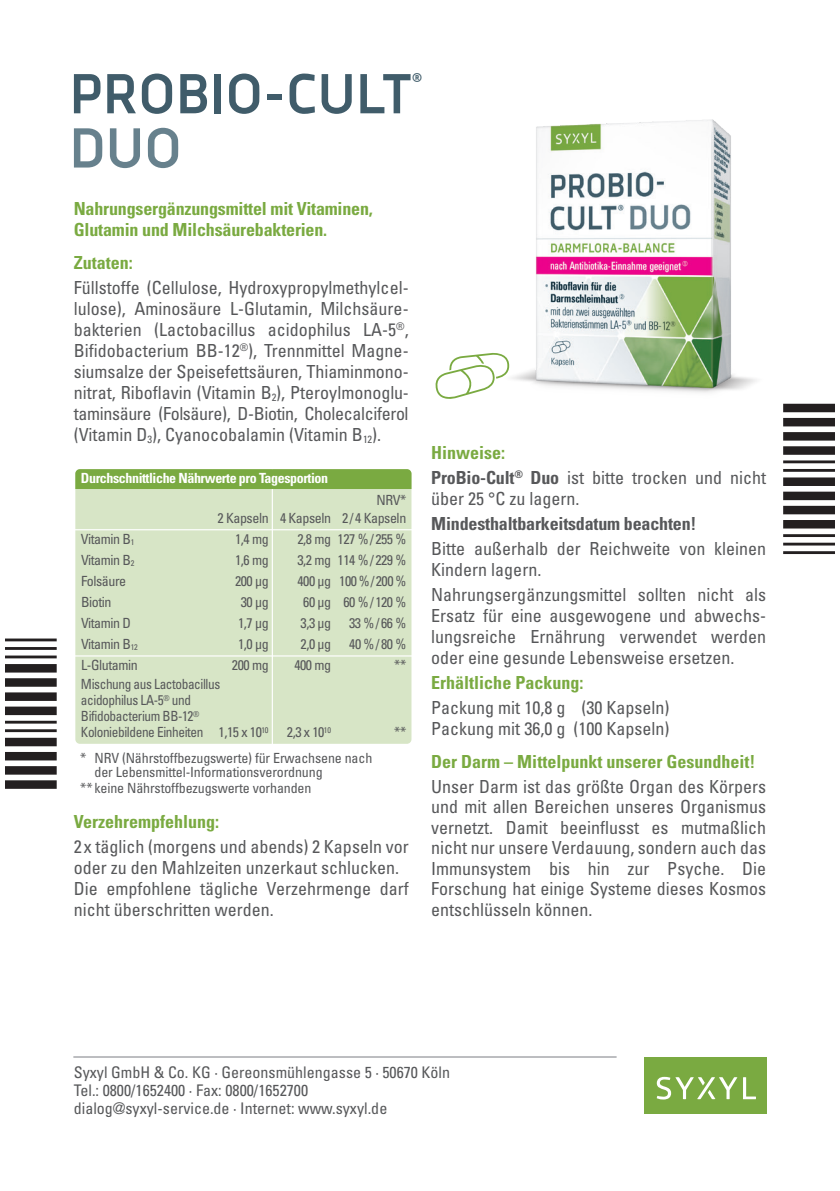
<style>
.page{position:relative;width:840px;height:1191px;background:#fff}
.page>*{position:absolute;margin:0;border:0;box-sizing:border-box;transform-origin:0 0}
.t1{font:700 56px "Decima Nova Pro";color:#405c6a}
.t2{font:700 56px "Decima Nova Pro";color:#67818d}
.t3{font:700 18.2px "Decima Nova Pro";color:#405c6a}
.t4{font:condensed 18px/21px "Univers";color:#57585a}
.t5{font:700 condensed 18px/21px "Univers";color:#7aaa41}
.t6{font:700 condensed 18px "Univers";letter-spacing:-.01em;color:#57585a}
.t7{font:condensed 16px/18px "Univers";color:#57585a}
.t8{font:condensed 14px/18px "Univers";letter-spacing:-.03em;color:#57585a;text-align:right}
.t9{font:condensed 14px/14px "Univers";letter-spacing:-.01em;color:#57585a}
.t10{font:condensed 14px/16px "Univers";letter-spacing:-.03em;color:#57585a;scale:.95 1}
.t11{font:700 condensed 14px "Univers";letter-spacing:-.03em;color:#fff}
.s1{font-size:8.2px}
.s2{font-weight:700;color:#7aaa41}
.s3{font-weight:700}
</style>
<div class="page">
<hr style="left:74px;top:1056px;width:541px;height:1px;background:#a8a9ad">
<div style="left:644px;top:1057px;width:121px;height:56px;background:#7aaa41"></div>
<svg style="left:656px;top:1076px;width:99px;height:23px"></svg>
<div style="left:75px;top:469px;width:336px;height:275px;background:#d7e5c6;border-radius:5px"></div>
<hr style="left:271px;top:467px;width:2px;height:279px;background:#fff">
<div style="left:75px;top:469px;width:336px;height:20px;background:#7aaa41"></div>
<hr style="left:72px;top:529px;width:344px;height:1px;background:#fff">
<hr style="left:72px;top:655px;width:344px;height:1px;background:#fff">
<svg style="left:6px;top:738px;width:51px;height:51px"></svg>
<hr style="left:6px;top:721px;width:51px;height:2px;background:#231f20">
<hr style="left:6px;top:729px;width:51px;height:3px;background:#231f20">
<svg style="left:6px;top:664px;width:51px;height:51px"></svg>
<hr style="left:6px;top:638px;width:51px;height:3px;background:#231f20">
<hr style="left:6px;top:647px;width:51px;height:3px;background:#231f20">
<hr style="left:6px;top:655px;width:51px;height:3px;background:#231f20">
<svg style="left:783px;top:491px;width:50px;height:37px"></svg>
<hr style="left:782px;top:551px;width:51px;height:3px;background:#231f20">
<hr style="left:782px;top:543px;width:51px;height:2px;background:#231f20">
<hr style="left:782px;top:534px;width:51px;height:3px;background:#231f20">
<img style="left:394px;top:119px;width:441px;height:369px">
<h1 class="t1" style="left:69px;top:62px;width:343px">PROBIO-CULT</h1>
<p class="t3" style="left:411px;top:69px;width:12px">®</p>
<h1 class="t2" style="left:69px;top:116px;width:114px">DUO</h1>
<p class="t5" style="left:74px;top:197px;width:300px">Nahrungsergänzungsmittel mit Vitaminen,<br>Glutamin und Milchsäurebakterien.</p>
<p class="t5" style="left:74px;top:251px;width:61px">Zutaten:</p>
<p class="t4" style="left:74px;top:276px;width:336px;text-align:justify">Füllstoffe (Cellulose, Hydroxypropylmethylcel&shy;lulose), Aminosäure L-Glutamin, Milchsäure&shy;bakterien (Lactobacillus acidophilus LA-5<sup>®</sup>, Bifidobacterium BB-12<sup>®</sup>), Trennmittel Magne&shy;siumsalze der Speisefettsäuren, Thiaminmono&shy;nitrat, Riboflavin (Vitamin B<sub>2</sub>), Pteroylmonoglu&shy;taminsäure (Folsäure), D-Biotin, Cholecalciferol (Vitamin D<sub>3</sub>), Cyanocobalamin (Vitamin B<sub>12</sub>).</p>
<p class="t11" style="left:81px;top:469px;width:248px">Durchschnittliche Nährwerte pro Tagesportion</p>
<p class="t8" style="left:217px;top:491px;width:190px">NRV*<br>2 Kapseln 4 Kapseln 2/ 4 Kapseln</p>
<p class="t8" style="left:81px;top:530px;width:55px">Vitamin B<span class="s1">1</span></p>
<p class="t8" style="left:235px;top:530px;width:35px">1,4 mg</p>
<p class="t8" style="left:297px;top:530px;width:110px">2,8 mg 127 %/ 255 %</p>
<p class="t8" style="left:81px;top:551px;width:55px">Vitamin B<span class="s1">2</span></p>
<p class="t8" style="left:235px;top:551px;width:35px">1,6 mg</p>
<p class="t8" style="left:297px;top:551px;width:110px">3,2 mg 114 %/ 229 %</p>
<p class="t8" style="left:81px;top:572px;width:47px">Folsäure</p>
<p class="t8" style="left:235px;top:572px;width:35px">200 µg</p>
<p class="t8" style="left:297px;top:572px;width:110px">400 µg 100 %/200 %</p>
<p class="t8" style="left:81px;top:593px;width:32px">Biotin</p>
<p class="t8" style="left:241px;top:593px;width:29px">30 µg</p>
<p class="t8" style="left:303px;top:593px;width:104px">60 µg 60 %/120 %</p>
<p class="t8" style="left:81px;top:614px;width:52px">Vitamin D</p>
<p class="t8" style="left:238px;top:614px;width:32px">1,7 µg</p>
<p class="t8" style="left:300px;top:614px;width:32px">3,3 µg</p>
<p class="t8" style="left:349px;top:614px;width:59px">33 %/66 %</p>
<p class="t8" style="left:81px;top:635px;width:58px">Vitamin B<span class="s1">12</span></p>
<p class="t8" style="left:238px;top:635px;width:32px">1,0 µg</p>
<p class="t8" style="left:300px;top:635px;width:32px">2,0 µg</p>
<p class="t8" style="left:349px;top:635px;width:59px">40 %/80 %</p>
<p class="t8" style="left:81px;top:656px;width:58px">L-Glutamin</p>
<p class="t8" style="left:232px;top:656px;width:38px">200 mg</p>
<p class="t8" style="left:294px;top:656px;width:38px">400 mg</p>
<p class="t8" style="left:394px;top:656px;width:14px">**</p>
<p class="t10" style="left:81px;top:676px;width:199px">Mischung aus Lactobacillus acidophilus LA-5<sup>®</sup> und<br>Bifidobacterium BB-12<sup>®<br></sup>Koloniebildene Einheiten 1,15 x 10<sup>10</sup></p>
<p class="t8" style="left:287px;top:723px;width:46px">2,3 x 10<sup>10</sup></p>
<p class="t8" style="left:394px;top:723px;width:14px">**</p>
<p class="t9" style="left:94px;top:751px;width:279px;text-indent:-14px">* NRV (Nährstoffbezugswerte) für Erwachsene nach der Lebensmittel-Informationsverordnung</p>
<p class="t9" style="left:80px;top:781px;width:232px">** keine Nährstoffbezugswerte vorhanden</p>
<p class="t5" style="left:74px;top:811px;width:147px">Verzehrempfehlung:</p>
<p class="t4" style="left:74px;top:836px;width:336px">2x täglich (morgens und abends) 2 Kapseln vor oder zu den Mahlzeiten unzerkaut schlucken.<br>Die empfohlene tägliche Verzehrmenge darf nicht überschritten werden.</p>
<p class="t4" style="left:431px;top:440px;width:336px;line-height:25px"><span class="s2">Hinweise:<br></span><span class="s3">ProBio-Cult</span><sup>®</sup> <span class="s3">Duo</span> ist bitte trocken und nicht</p>
<p class="t4" style="left:431px;top:488px;width:150px">über 25 °C zu lagern.</p>
<p class="t6" style="left:431px;top:512px;width:267px">Mindesthaltbarkeitsdatum beachten!</p>
<p class="t4" style="left:431px;top:538px;width:336px">Bitte außerhalb der Reichweite von kleinen<br>Kindern lagern.</p>
<p class="t4" style="left:431px;top:584px;width:336px;text-align:justify">Nahrungsergänzungsmittel sollten nicht als Ersatz für eine ausgewogene und abwechs&shy;lungsreiche Ernährung verwendet werden oder eine gesunde Lebensweise ersetzen.</p>
<p class="t5" style="left:431px;top:672px;width:154px">Erhältliche Packung:</p>
<p class="t4" style="left:431px;top:697px;width:240px">Packung mit 10,8 g (30 Kapseln)<br>Packung mit 36,0 g (100 Kapseln)</p>
<p class="t5" style="left:431px;top:751px;width:325px">Der Darm – Mittelpunkt unserer Gesundheit!</p>
<p class="t4" style="left:431px;top:775px;width:336px;text-align:justify">Unser Darm ist das größte Organ des Körpers und mit allen Bereichen unseres Organismus vernetzt. Damit beeinflusst es mutmaßlich nicht nur unsere Verdauung, sondern auch das Immunsystem bis hin zur Psyche. Die Forschung hat einige Systeme dieses Kosmos entschlüsseln können.</p>
<p class="t7" style="left:74px;top:1063px;width:377px">Syxyl GmbH &amp; Co. KG · Gereonsmühlengasse 5 · 50670 Köln<br>Tel.: 0800/1652400 · Fax: 0800/1652700 dialog@syxyl-service.de · Internet: www.syxyl.de</p>
</div>
